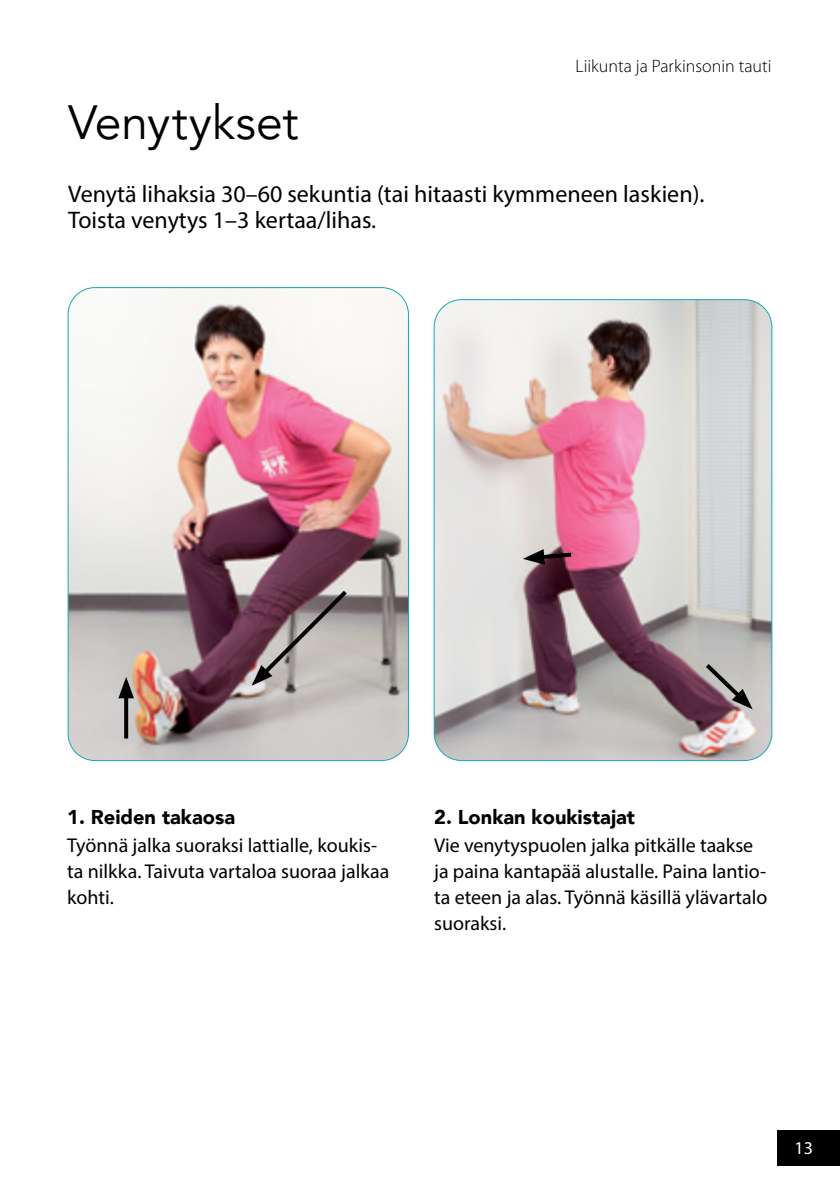
<style>
.page{position:relative;width:840px;height:1191px;background:#fff}
.page>*{position:absolute;margin:0;border:0;box-sizing:border-box;transform-origin:0 0}
.otsikko{font:48px "Avenir";color:#000}
.leipis{font:24px/26px "Myriad Pro";color:#000}
.leipis-2{font:20px/26px "Myriad Pro";color:#000}
.alaotsikko2{font:900 20px "Avenir";color:#000}
.t1{font:300 18px "Myriad Pro";color:#000}
.t2{font:18px "Myriad Pro";color:#fff}
</style>
<div class="page">
<div style="left:777px;top:1130px;width:62px;height:35px;background:#000"></div>
<img style="left:68px;top:288px;width:340px;height:472px">
<svg style="left:251px;top:586px;width:100px;height:99px;background:#938286"></svg>
<svg style="left:124px;top:698px;width:4px;height:40px"></svg>
<svg style="left:118px;top:677px;width:16px;height:21px"></svg>
<img style="left:435px;top:300px;width:336px;height:460px">
<svg style="left:522px;top:549px;width:53px;height:16px"></svg>
<svg style="left:701px;top:660px;width:51px;height:49px;background:#94868a"></svg>
<p class="t1" style="left:575px;top:56px;width:197px">Liikunta ja Parkinsonin tauti</p>
<p class="otsikko" style="left:68px;top:94px;width:231px">Venytykset</p>
<p class="leipis" style="left:68px;top:181px;width:637px">Venytä lihaksia 30–60 sekuntia (tai hitaasti kymmeneen laskien).<br>Toista venytys 1–3 kertaa/lihas.</p>
<p class="alaotsikko2" style="left:67px;top:800px;width:169px">1. Reiden takaosa</p>
<p class="leipis-2" style="left:67px;top:832px;width:323px">Työnnä jalka suoraksi lattialle, koukis&shy;ta nilkka. Taivuta vartaloa suoraa jalkaa kohti.</p>
<p class="alaotsikko2" style="left:434px;top:800px;width:202px">2. Lonkan koukistajat</p>
<p class="leipis-2" style="left:434px;top:832px;width:334px">Vie venytyspuolen jalka pitkälle taakse ja paina kantapää alustalle. Paina lantio&shy;ta eteen ja alas. Työnnä käsillä ylävartalo suoraksi.</p>
<p class="t2" style="left:794px;top:1137px;width:20px">13</p>
</div>
